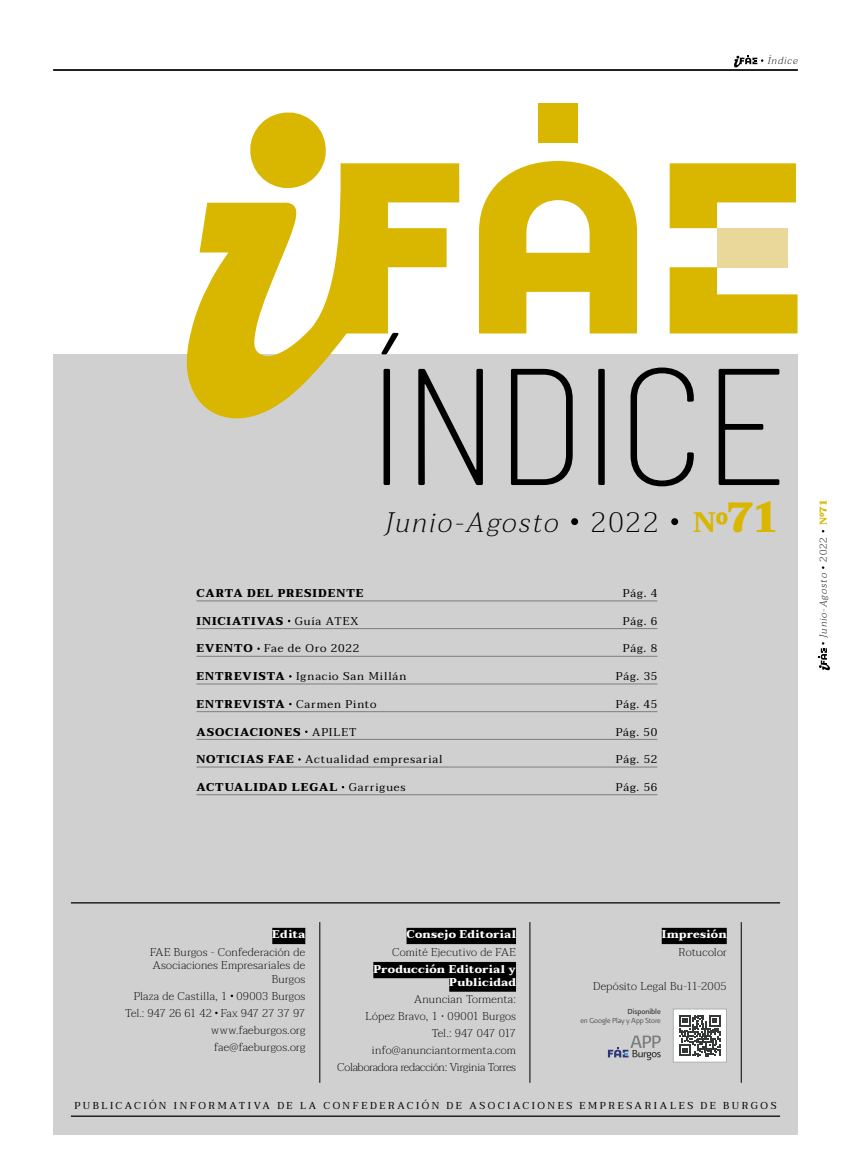
<style>
.page{position:relative;width:851px;height:1170px;background:#fff}
.page>*{position:absolute;margin:0;border:0;box-sizing:border-box;transform-origin:0 0}
.t1{font:200 semi-condensed 165.88px "Barlow";letter-spacing:-.015em;color:#000}
.t2{font:italic 200 28px "Taviraj";letter-spacing:.075em;color:#000}
.t3{font:200 11.25px/17px "Taviraj";letter-spacing:.015em;color:#000;text-align:right}
.t4{font:11.25px "Taviraj";letter-spacing:.075em;color:#000}
.t5{font:800 11.25px "Taviraj";letter-spacing:.08em;color:#000}
.t6{font:800 11.25px/13.5px "Taviraj";letter-spacing:.025em;color:#fff;text-align:right}
.t7{font:10px "Taviraj";letter-spacing:.255em;color:#000}
.t8{font:italic 200 10px "Taviraj";letter-spacing:.095em;color:#000}
.t9{font:8.75px "Presidencia Fina";letter-spacing:-.01em;color:#373838}
.t10{font:8.75px "Presidencia Base";letter-spacing:-.01em;color:#373838}
.s1{font-style:normal}
.s2{font-weight:800;font-style:normal;color:#d9b600}
.s3{font-weight:900;font-style:normal;font-size:42px;color:#d9b600}
.s4{font-weight:400}
.s5{font-weight:800}
.s6{font-weight:900;font-style:normal;color:#d9b600}
</style>
<div class="page">
<div style="left:53px;top:354px;width:744px;height:780px;background:#d0d0d0"></div>
<svg style="left:818px;top:642px;width:11px;height:28px"></svg>
<svg style="left:734px;top:55px;width:29px;height:12px"></svg>
<hr style="left:71px;top:1115px;width:709px;height:1px;background:#000">
<hr style="left:71px;top:902px;width:709px;height:1px;background:#000">
<hr style="left:196px;top:600px;width:461px;height:1px;background:#7c7e80">
<hr style="left:196px;top:628px;width:461px;height:1px;background:#7c7e80">
<hr style="left:196px;top:656px;width:461px;height:1px;background:#7c7e80">
<hr style="left:196px;top:683px;width:461px;height:1px;background:#7c7e80">
<hr style="left:196px;top:711px;width:461px;height:1px;background:#7c7e80">
<hr style="left:196px;top:739px;width:461px;height:1px;background:#7c7e80">
<hr style="left:196px;top:766px;width:461px;height:1px;background:#7c7e80">
<hr style="left:196px;top:794px;width:461px;height:1px;background:#7c7e80">
<div style="left:571px;top:518px;width:7px;height:7px;background:#000;border-radius:50%"></div>
<div style="left:671px;top:518px;width:7px;height:7px;background:#000;border-radius:50%"></div>
<div style="left:672px;top:1008px;width:54px;height:54px;background:#fff;border:1px solid #adb0b3"></div>
<svg style="left:679px;top:1015px;width:41px;height:41px"></svg>
<svg style="left:608px;top:1035px;width:52px;height:25px"></svg>
<svg style="left:479px;top:161px;width:158px;height:172px"></svg>
<div style="left:717px;top:228px;width:70px;height:39px;background:#ead89b"></div>
<svg style="left:669px;top:163px;width:126px;height:65px"></svg>
<svg style="left:669px;top:267px;width:128px;height:66px"></svg>
<div style="left:538px;top:104px;width:39px;height:39px;background:#d9b600"></div>
<svg style="left:186px;top:163px;width:273px;height:256px"></svg>
<svg style="left:249px;top:112px;width:78px;height:77px"></svg>
<hr style="left:53px;top:69px;width:744px;height:2px;background:#000">
<hr style="left:319px;top:922px;width:1px;height:160px;background:#000">
<hr style="left:529px;top:922px;width:1px;height:160px;background:#000">
<hr style="left:740px;top:922px;width:1px;height:160px;background:#000">
<div style="left:272px;top:927px;width:33px;height:17px;background:#000"></div>
<div style="left:406px;top:927px;width:110px;height:17px;background:#000"></div>
<div style="left:373px;top:961px;width:143px;height:17px;background:#000"></div>
<div style="left:449px;top:975px;width:67px;height:16px;background:#000"></div>
<div style="left:661px;top:927px;width:65px;height:17px;background:#000"></div>
<p class="t8" style="left:767px;top:53px;width:31px">Índice</p>
<h1 class="t1" style="left:367px;top:322px;width:423px">ÍNDICE</h1>
<h2 class="t2" style="left:384px;top:501px;width:396px">Junio-Agosto <span class="s1">2022</span> <span class="s2">Nº</span><span class="s3">71</span></h2>
<p class="t5" style="left:196px;top:586px;width:168px">CARTA DEL PRESIDENTE</p>
<p class="t4" style="left:623px;top:584px;width:36px">Pág. 4</p>
<p class="t5" style="left:196px;top:614px;width:163px">INICIATIVAS <span class="s4">Guía ATEX</span></p>
<p class="t4" style="left:623px;top:612px;width:36px">Pág. 6</p>
<p class="t4" style="left:196px;top:639px;width:164px"><span class="s5">EVENTO</span> Fae de Oro 2022</p>
<p class="t4" style="left:623px;top:639px;width:36px">Pág. 8</p>
<p class="t4" style="left:196px;top:667px;width:211px"><span class="s5">ENTREVISTA</span> Ignacio San Millán</p>
<p class="t4" style="left:615px;top:667px;width:43px">Pág. 35</p>
<p class="t4" style="left:196px;top:695px;width:181px"><span class="s5">ENTREVISTA</span> Carmen Pinto</p>
<p class="t4" style="left:615px;top:695px;width:43px">Pág. 45</p>
<p class="t5" style="left:196px;top:725px;width:161px">ASOCIACIONES <span class="s4">APILET</span></p>
<p class="t4" style="left:615px;top:722px;width:43px">Pág. 50</p>
<p class="t4" style="left:196px;top:750px;width:247px"><span class="s5">NOTICIAS FAE</span> Actualidad empresarial</p>
<p class="t4" style="left:615px;top:750px;width:43px">Pág. 52</p>
<p class="t5" style="left:196px;top:780px;width:211px">ACTUALIDAD LEGAL <span class="s4">Garrigues</span></p>
<p class="t4" style="left:615px;top:778px;width:43px">Pág. 56</p>
<p class="t8" style="left:815px;top:637px;width:139px;rotate:-90deg">Junio-Agosto <span class="s1">2022</span> <span class="s2">Nº</span><span class="s6">71</span></p>
<p class="t6" style="left:272px;top:927px;width:35px">Edita</p>
<p class="t3" style="left:150px;top:945px;width:157px;line-height:13.5px">FAE Burgos - Confederación de<br>Asociaciones Empresariales de<br>Burgos</p>
<p class="t3" style="left:125px;top:987px;width:182px">Plaza de Castilla, 1 09003 Burgos<br>Tel.: 947 26 61 42 Fax 947 27 37 97 www.faeburgos.org fae@faeburgos.org</p>
<p class="t6" style="left:406px;top:927px;width:111px">Consejo Editorial</p>
<p class="t3" style="left:392px;top:943px;width:125px">Comité Ejecutivo de FAE</p>
<p class="t6" style="left:373px;top:961px;width:144px">Producción Editorial y<br>Publicidad</p>
<p class="t3" style="left:337px;top:990px;width:180px">Anuncian Tormenta:<br>López Bravo, 1 · 09001 Burgos<br>Tel.: 947 047 017 info@anunciantormenta.com<br>Colaboradora redacción: Virginia Torres</p>
<p class="t6" style="left:661px;top:927px;width:66px">Impresión</p>
<p class="t3" style="left:678px;top:943px;width:50px">Rotucolor</p>
<p class="t3" style="left:593px;top:977px;width:135px">Depósito Legal Bu-11-2005</p>
<p class="t10" style="left:627px;top:1006px;width:35px">Disponible</p>
<p class="t9" style="left:580px;top:1015px;width:82px">en Google Play y App Store</p>
<p class="t7" style="left:74px;top:1097px;width:703px">PUBLICACIÓN INFORMATIVA DE LA CONFEDERACIÓN DE ASOCIACIONES EMPRESARIALES DE BURGOS</p>
</div>
